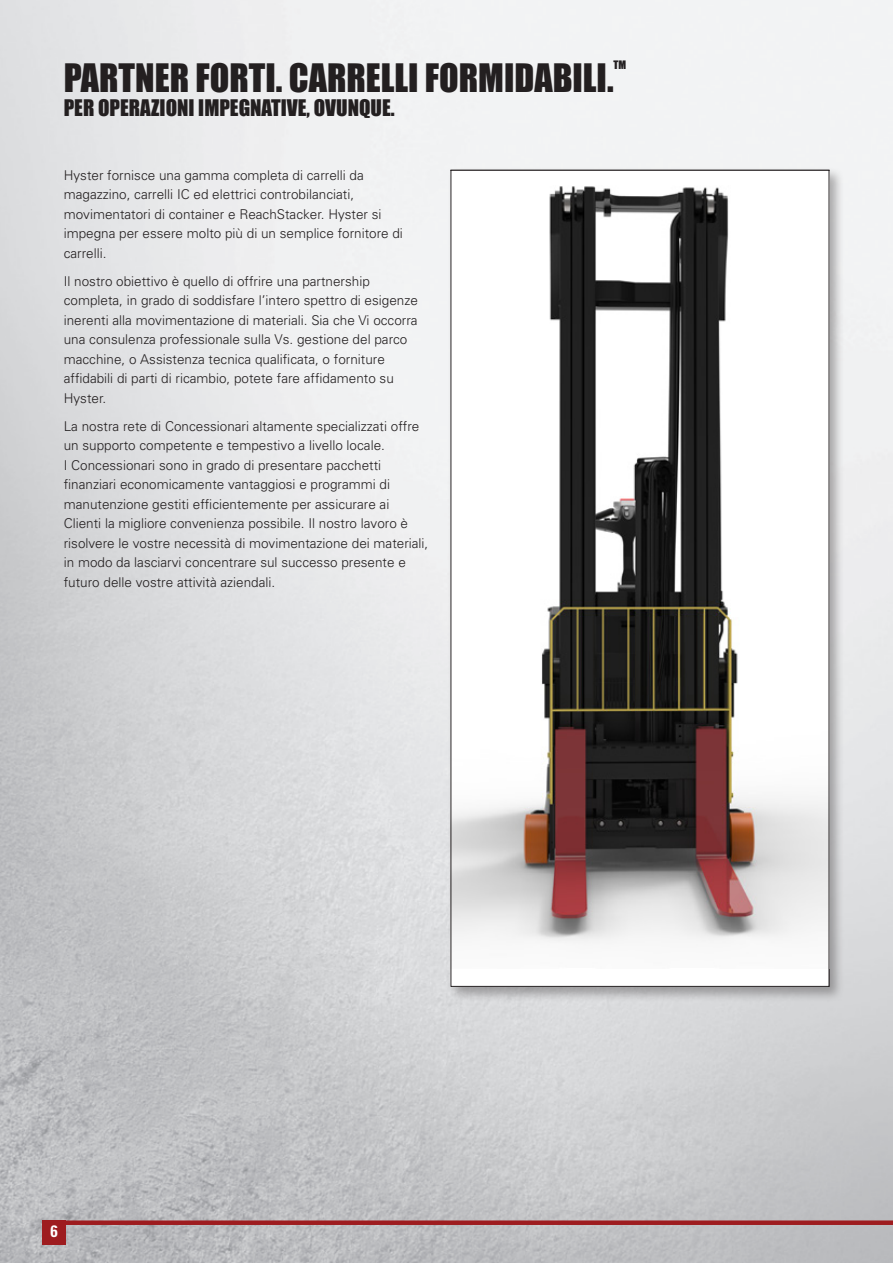
<style>
.page{position:relative;width:893px;height:1263px;background:#fff}
.page>*{position:absolute;margin:0;border:0;box-sizing:border-box;transform-origin:0 0}
.t1{font:36px "Impact";color:#231f20}
.t2{font:21px "Impact";color:#231f20}
.HY-Table_Left_Text{font:700 condensed 16.5px "Univers LT Std";color:#fff}
._16614_Bullets{font:300 13.5px/19.5px "Univers";color:#231f20}
.t3{font:10.8px "Impact";color:#231f20}
</style>
<div class="page">
<img style="left:0;top:0;width:893px;height:1263px">
<div style="left:43px;top:1220px;width:850px;height:5px;background:#9e1c1f"></div>
<div style="left:43px;top:1220px;width:23px;height:25px;background:#9e1c1f"></div>
<div style="left:448px;top:167px;width:396px;height:835px;background:#231f20;opacity:.35"></div>
<svg style="left:453px;top:172px;width:374px;height:812px"></svg>
<p class="t1" style="left:64px;top:50px;width:551px">PARTNER FORTI. CARRELLI FORMIDABILI.</p>
<p class="t3" style="left:614px;top:56px;width:14px">TM</p>
<p class="t2" style="left:64px;top:91px;width:332px">PER OPERAZIONI IMPEGNATIVE, OVUNQUE.</p>
<p class="_16614_Bullets" style="left:64px;top:165px;width:341px">Hyster fornisce una gamma completa di carrelli da magazzino, carrelli IC ed elettrici controbilanciati, movimentatori di container e ReachStacker. Hyster si impegna per essere molto più di un semplice fornitore di carrelli.</p>
<p class="_16614_Bullets" style="left:64px;top:271px;width:356px">Il nostro obiettivo è quello di offrire una partnership completa, in grado di soddisfare l’intero spettro di esigenze inerenti alla movimentazione di materiali. Sia che Vi occorra una consulenza professionale sulla Vs. gestione del parco macchine, o Assistenza tecnica qualificata, o forniture affidabili di parti di ricambio, potete fare affidamento su Hyster.</p>
<p class="_16614_Bullets" style="left:64px;top:416px;width:366px">La nostra rete di Concessionari altamente specializzati offre un supporto competente e tempestivo a livello locale.<br>I Concessionari sono in grado di presentare pacchetti finanziari economicamente vantaggiosi e programmi di manutenzione gestiti efficientemente per assicurare ai Clienti la migliore convenienza possibile. Il nostro lavoro è risolvere le vostre necessità di movimentazione dei materiali, in modo da lasciarvi concentrare sul successo presente e futuro delle vostre attività aziendali.</p>
<p class="HY-Table_Left_Text" style="left:51px;top:1221px;width:9px">6</p>
</div>
